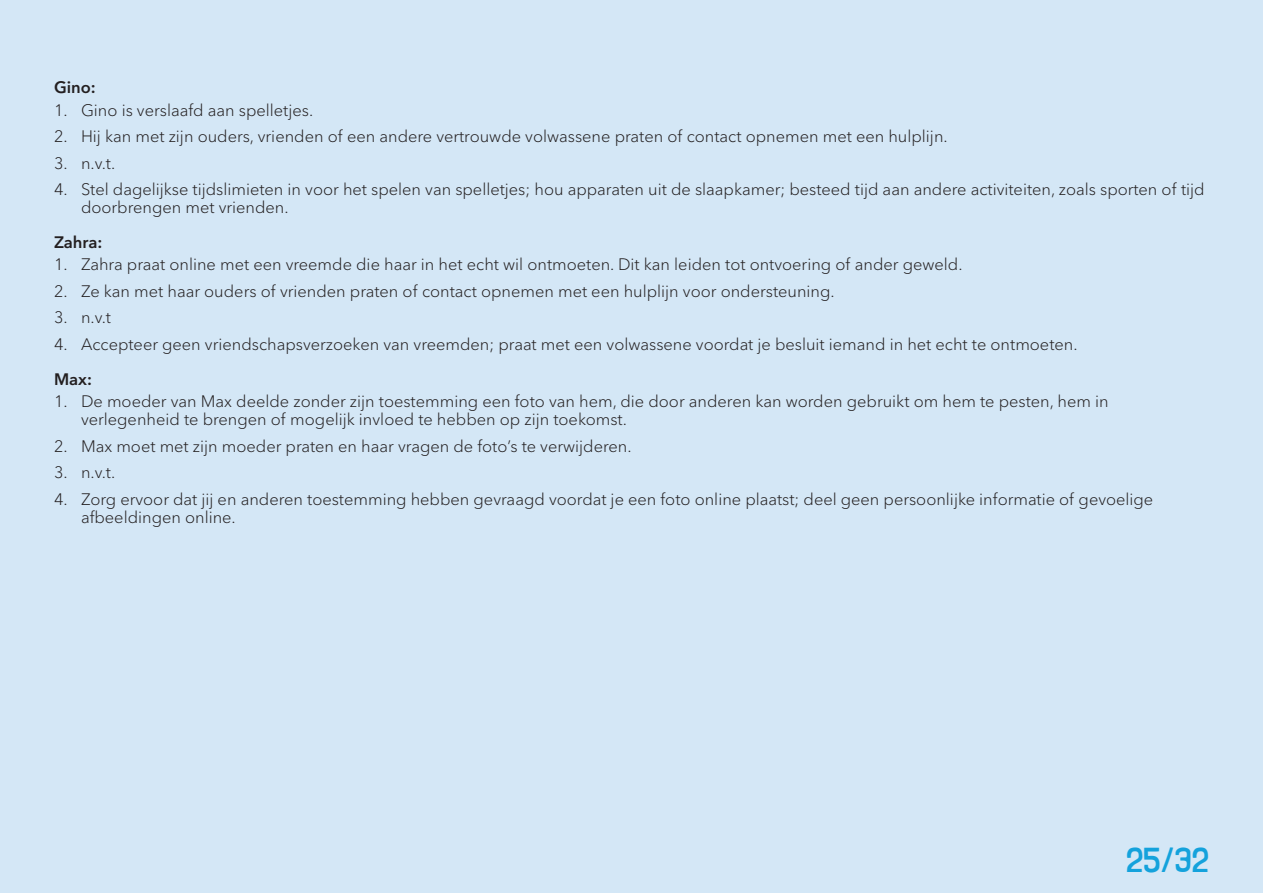
<style>
.page{position:relative;width:1263px;height:893px;background:#d4e7f6}
.page>*{position:absolute;margin:0;border:0;box-sizing:border-box;transform-origin:0 0}
.t1{font:300 34.5px "Londrina Solid";color:#14a2dc}
.t2{font:300 16.5px/18px "Avenir Next LT Pro";color:#231f20}
._10__text_questiom{font:600 16.5px "Avenir Next LT Pro";color:#231f20}
</style>
<div class="page">
<p class="_10__text_questiom" style="left:54px;top:78px;width:43px">Gino:</p>
<p class="t2" style="left:54px;top:101px;width:261px">1. Gino is verslaafd aan spelletjes.</p>
<p class="t2" style="left:54px;top:127px;width:895px">2. Hij kan met zijn ouders, vrienden of een andere vertrouwde volwassene praten of contact opnemen met een hulplijn.</p>
<p class="t2" style="left:54px;top:154px;width:63px">3. n.v.t.</p>
<p class="t2" style="left:81px;top:180px;width:1125px;text-indent:-27px">4. Stel dagelijkse tijdslimieten in voor het spelen van spelletjes; hou apparaten uit de slaapkamer; besteed tijd aan andere activiteiten, zoals sporten of tijd doorbrengen met vrienden.</p>
<p class="_10__text_questiom" style="left:54px;top:232px;width:50px">Zahra:</p>
<p class="t2" style="left:54px;top:256px;width:910px">1. Zahra praat online met een vreemde die haar in het echt wil ontmoeten. Dit kan leiden tot ontvoering of ander geweld.</p>
<p class="t2" style="left:54px;top:282px;width:782px">2. Ze kan met haar ouders of vrienden praten of contact opnemen met een hulplijn voor ondersteuning.</p>
<p class="t2" style="left:54px;top:309px;width:59px">3. n.v.t</p>
<p class="t2" style="left:54px;top:335px;width:1025px">4. Accepteer geen vriendschapsverzoeken van vreemden; praat met een volwassene voordat je besluit iemand in het echt te ontmoeten.</p>
<p class="_10__text_questiom" style="left:54px;top:369px;width:40px">Max:</p>
<p class="t2" style="left:81px;top:392px;width:1029px;text-indent:-27px">1. De moeder van Max deelde zonder zijn toestemming een foto van hem, die door anderen kan worden gebruikt om hem te pesten, hem in verlegenheid te brengen of mogelijk invloed te hebben op zijn toekomst.</p>
<p class="t2" style="left:54px;top:437px;width:579px">2. Max moet met zijn moeder praten en haar vragen de foto’s te verwijderen.</p>
<p class="t2" style="left:54px;top:463px;width:63px">3. n.v.t.</p>
<p class="t2" style="left:81px;top:490px;width:1074px;text-indent:-27px">4. Zorg ervoor dat jij en anderen toestemming hebben gevraagd voordat je een foto online plaatst; deel geen persoonlijke informatie of gevoelige afbeeldingen online.</p>
<h1 class="t1" style="left:1126px;top:840px;width:84px">25/32</h1>
</div>
